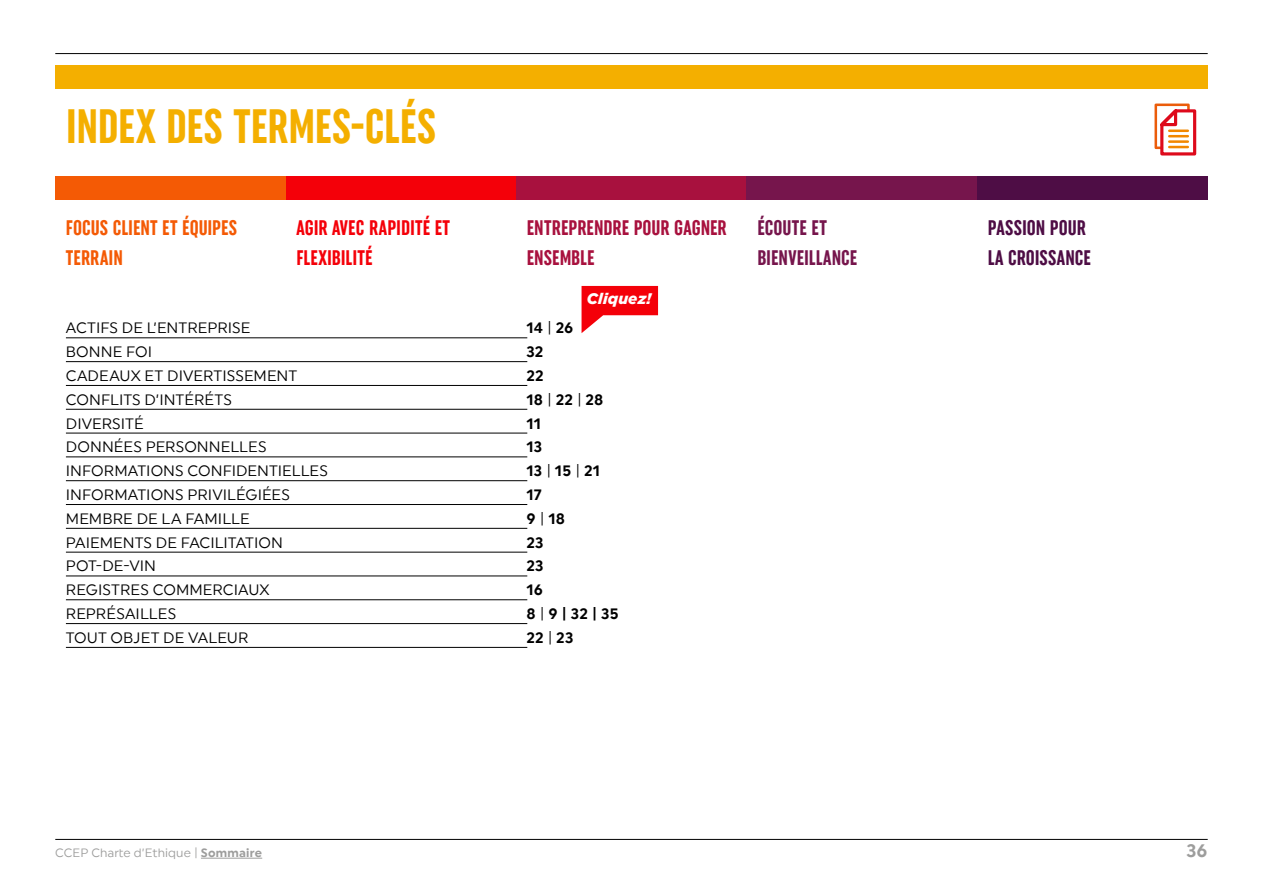
<style>
.page{position:relative;width:1263px;height:893px;background:#fff}
.page>*{position:absolute;margin:0;border:0;box-sizing:border-box;transform-origin:0 0}
.t1{font:48px "Uniform Extra Condensed 3";color:#f4af00}
.t2{font:21px/29.7px "Uniform Extra Condensed 3";letter-spacing:.005em;color:#a8113e}
.t3{font:21px/29.7px "Uniform Extra Condensed 3";letter-spacing:.005em;color:#f40009}
.t4{font:21px/29.7px "Uniform Extra Condensed 3";letter-spacing:.005em;color:#f45a05}
.t5{font:21px/29.7px "Uniform Extra Condensed 3";color:#4e0d45}
.t6{font:21px/29.7px "Uniform Extra Condensed 3";letter-spacing:.005em;color:#76154c}
.t7{font:18px "Uniform Regular 2";color:#9d9d9c}
.t8{font:italic 900 15.3px "Gotham Pro";letter-spacing:.015em;color:#fff}
.t9{font:15px "Uniform Regular 3";letter-spacing:.005em;color:#000}
.t10{font:15px "Uniform Regular 2";letter-spacing:.005em;color:#000}
.t11{font:12px "Uniform Regular 3";letter-spacing:.01em;color:#9d9d9c}
.s1{font-family:"Uniform Regular 3"}
.s2{font-family:"Uniform Regular 2"}
</style>
<div class="page">
<div style="left:55px;top:65px;width:1153px;height:24px;background:#f4af00"></div>
<div style="left:55px;top:176px;width:231px;height:23px;background:#f45a05"></div>
<div style="left:286px;top:176px;width:230px;height:23px;background:#f40009"></div>
<div style="left:516px;top:176px;width:231px;height:23px;background:#a8113e"></div>
<div style="left:747px;top:176px;width:230px;height:23px;background:#76154c"></div>
<div style="left:977px;top:176px;width:231px;height:23px;background:#4e0d45"></div>
<hr style="left:55px;top:53px;width:1153px;height:1px;background:#000">
<hr style="left:55px;top:839px;width:1153px;height:1px;background:#000">
<svg style="left:1154px;top:103px;width:43px;height:53px"></svg>
<hr style="left:66px;top:338px;width:461px;height:1px;background:#000">
<hr style="left:66px;top:361px;width:461px;height:1px;background:#000">
<hr style="left:66px;top:385px;width:461px;height:1px;background:#000">
<hr style="left:66px;top:409px;width:461px;height:1px;background:#000">
<hr style="left:66px;top:433px;width:461px;height:1px;background:#000">
<hr style="left:66px;top:457px;width:461px;height:1px;background:#000">
<hr style="left:66px;top:480px;width:461px;height:1px;background:#000">
<hr style="left:66px;top:504px;width:461px;height:1px;background:#000">
<hr style="left:66px;top:528px;width:461px;height:1px;background:#000">
<hr style="left:66px;top:552px;width:461px;height:1px;background:#000">
<hr style="left:66px;top:576px;width:461px;height:1px;background:#000">
<hr style="left:66px;top:599px;width:461px;height:1px;background:#000">
<hr style="left:66px;top:623px;width:461px;height:1px;background:#000">
<hr style="left:66px;top:647px;width:461px;height:1px;background:#000">
<svg style="left:581px;top:286px;width:77px;height:47px"></svg>
<hr style="left:201px;top:858px;width:61px;height:1px;background:#9d9d9c">
<h1 class="t1" style="left:66px;top:99px;width:372px">INDEX DES TERMES-CLÉS</h1>
<h2 class="t4" style="left:66px;top:213px;width:173px">FOCUS CLIENT ET ÉQUIPES<br>TERRAIN</h2>
<h2 class="t3" style="left:296px;top:213px;width:155px">AGIR AVEC RAPIDITÉ ET<br>FLEXIBILITÉ</h2>
<h2 class="t2" style="left:527px;top:213px;width:201px">ENTREPRENDRE POUR GAGNER<br>ENSEMBLE</h2>
<h2 class="t6" style="left:757px;top:213px;width:101px">ÉCOUTE ET<br>BIENVEILLANCE</h2>
<h2 class="t5" style="left:988px;top:213px;width:105px">PASSION POUR<br>LA CROISSANCE</h2>
<p class="t8" style="left:587px;top:290px;width:66px">Cliquez!</p>
<p class="t9" style="left:66px;top:319px;width:186px">ACTIFS DE L’ENTREPRISE</p>
<p class="t10" style="left:526px;top:319px;width:48px">14 <span class="s1">|</span> 26</p>
<p class="t9" style="left:66px;top:343px;width:88px">BONNE FOI</p>
<p class="t10" style="left:526px;top:343px;width:18px">32</p>
<p class="t9" style="left:66px;top:367px;width:233px">CADEAUX ET DIVERTISSEMENT</p>
<p class="t10" style="left:526px;top:367px;width:19px">22</p>
<p class="t9" style="left:66px;top:391px;width:168px">CONFLITS D’INTÉRÉTS</p>
<p class="t10" style="left:526px;top:391px;width:79px">18 <span class="s1">|</span> 22 <span class="s1">|</span> 28</p>
<p class="t9" style="left:66px;top:414px;width:79px">DIVERSITÉ</p>
<p class="t10" style="left:526px;top:414px;width:16px">11</p>
<p class="t9" style="left:66px;top:438px;width:202px">DONNÉES PERSONNELLES</p>
<p class="t10" style="left:526px;top:438px;width:17px">13</p>
<p class="t9" style="left:66px;top:462px;width:264px">INFORMATIONS CONFIDENTIELLES</p>
<p class="t10" style="left:526px;top:462px;width:75px">13 <span class="s1">|</span> 15 <span class="s1">|</span> 21</p>
<p class="t9" style="left:66px;top:486px;width:226px">INFORMATIONS PRIVILÉGIÉES</p>
<p class="t10" style="left:526px;top:486px;width:17px">17</p>
<p class="t9" style="left:66px;top:510px;width:185px">MEMBRE DE LA FAMILLE</p>
<p class="t10" style="left:526px;top:510px;width:40px">9 <span class="s1">|</span> 18</p>
<p class="t9" style="left:66px;top:533px;width:219px">PAIEMENTS DE FACILITATION</p>
<p class="t10" style="left:526px;top:533px;width:19px">23</p>
<p class="t9" style="left:66px;top:557px;width:92px">POT-DE-VIN</p>
<p class="t10" style="left:526px;top:557px;width:19px">23</p>
<p class="t9" style="left:66px;top:581px;width:205px">REGISTRES COMMERCIAUX</p>
<p class="t10" style="left:526px;top:581px;width:18px">16</p>
<p class="t9" style="left:66px;top:605px;width:112px">REPRÉSAILLES</p>
<p class="t10" style="left:526px;top:605px;width:94px">8 <span class="s1">|</span> 9 | 32 | 35</p>
<p class="t9" style="left:66px;top:629px;width:184px">TOUT OBJET DE VALEUR</p>
<p class="t10" style="left:526px;top:629px;width:48px">22 <span class="s1">|</span> 23</p>
<p class="t11" style="left:55px;top:846px;width:208px">CCEP Charte d’Ethique | <span class="s2">Sommaire</span></p>
<p class="t7" style="left:1187px;top:840px;width:23px">36</p>
</div>
